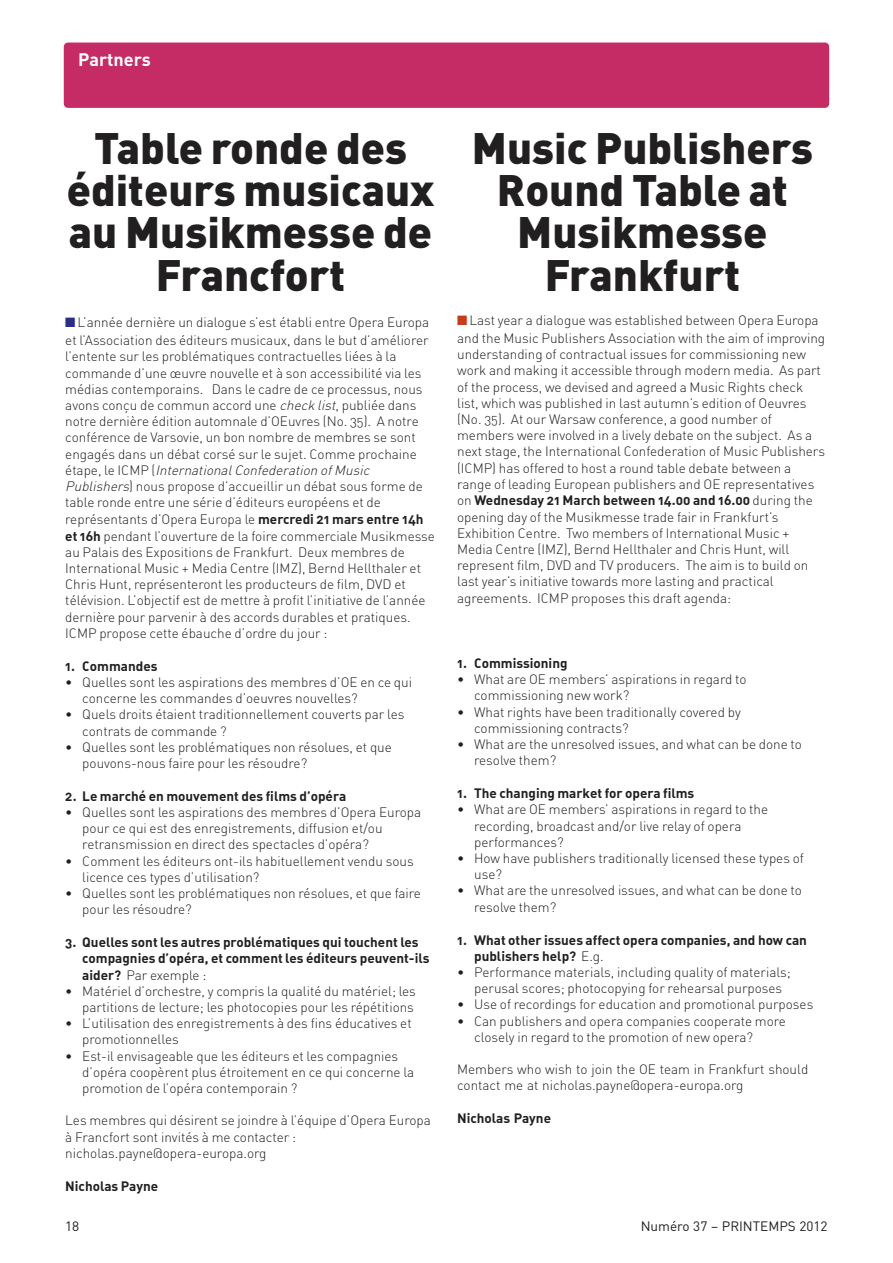
<style>
.page{position:relative;width:893px;height:1263px;background:#fff}
.page>*{position:absolute;margin:0;border:0;box-sizing:border-box;transform-origin:0 0}
.t1{font:900 43.5px/42px "DIN";color:#211f1f;text-align:center}
.t2{font:700 18px "DIN";color:#fff}
.t3{font:13.5px/16.2px "DIN Light Alternate";color:#211f1f}
.t4{font:13.5px/16.2px "DIN Bold Alternate";color:#211f1f}
.t5{font:13.5px "DIN";color:#211f1f}
.s1{color:#2a2e85}
.s2{font-style:italic}
.s3{font-family:"DIN Bold Alternate"}
.s4{color:#c53c1e}
.s5{font-family:"DIN Light Alternate"}
</style>
<div class="page">
<div style="left:64px;top:43px;width:765px;height:65px;background:#c52c65;border-radius:4px"></div>
<h2 class="t2" style="left:78px;top:50px;width:74px">Partners</h2>
<h1 class="t1" style="left:67px;top:128px;width:369px">Table ronde des éditeurs musicaux au Musikmesse de<br>Francfort</h1>
<p class="t3" style="left:65px;top:314px;width:365px;line-height:17.9px"><span class="s1">■</span>L’année dernière un dialogue s’est établi entre Opera Europa et l’Association des éditeurs musicaux, dans le but d’améliorer</p>
<p class="t3" style="left:65px;top:348px;width:371px">l’entente sur les problématiques contractuelles liées à la commande d’une œuvre nouvelle et à son accessibilité via les médias contemporains. Dans le cadre de ce processus, nous avons conçu de commun accord une <span class="s2">checklist</span>, publiée dans notre dernière édition automnale d’OEuvres (No. 35). A notre conférence de Varsovie, un bon nombre de membres se sont engagés dans un débat corsé sur le sujet. Comme prochaine<br>é t a p e , le I C M P ( <span class="s2">International Confederation of Music Publishers</span>) nous propose d’accueillir un débat sous forme de table ronde entre une série d’éditeurs européens et de représentants d’Opera Europa le <span class="s3">mercredi 21 mars entre 14h et 16h</span> pendant l’ouverture de la foire commerciale Musikmesse au Palais des Expositions de Frankfurt. Deux membres de International Music + Media Centre (IMZ), Bernd Hellthaler et Chris Hunt, représenteront les producteurs de film, DVD et télévision. L’objectif est de mettre à profit l’initiative de l’année dernière pour parvenir à des accords durables et pratiques.<br>ICMP propose cette ébauche d’ordre du jour :</p>
<p class="t4" style="left:65px;top:658px;width:94px">1. Commandes</p>
<p class="t3" style="left:82px;top:674px;width:331px;text-indent:-17px">• Quelles sont les aspirations des membres d’OE en ce qui concerne les commandes d’oeuvres nouvelles?</p>
<p class="t3" style="left:82px;top:706px;width:324px;text-indent:-17px">• Quels droits étaient traditionnellement couverts par les contrats de commande ?</p>
<p class="t3" style="left:82px;top:739px;width:311px;text-indent:-17px">• Quelles sont les problématiques non résolues, et que pouvons-nous faire pour les résoudre?</p>
<p class="t4" style="left:65px;top:788px;width:282px">2. Le marché en mouvement des films d’opéra</p>
<p class="t3" style="left:82px;top:804px;width:340px;text-indent:-17px">• Quelles sont les aspirations des membres d’Opera Europa pour ce qui est des enregistrements, diffusion et/ou retransmission en direct des spectacles d’opéra?</p>
<p class="t3" style="left:82px;top:853px;width:333px;text-indent:-17px">• Comment les éditeurs ont-ils habituellement vendu sous licence ces types d’utilisation?</p>
<p class="t3" style="left:82px;top:885px;width:340px;text-indent:-17px">• Quelles sont les problématiques non résolues, et que faire pour les résoudre?</p>
<p class="t4" style="left:82px;top:934px;width:349px;text-indent:-17px">3. Quelles sont les autres problématiques qui touchent les compagnies d’opéra, et comment les éditeurs peuvent-ils</p>
<p class="t3" style="left:82px;top:967px;width:126px"><span class="s3">aider?</span> Par exemple :</p>
<p class="t3" style="left:65px;top:983px;width:352px;text-align:right">• Matériel d’orchestre, y compris la qualité du matériel; les partitions de lecture; les photocopies pour les répétitions</p>
<p class="t3" style="left:82px;top:1015px;width:331px;text-indent:-17px">• L’utilisation des enregistrements à des fins éducatives et promotionnelles</p>
<p class="t3" style="left:82px;top:1048px;width:334px;text-indent:-17px">• Est-il envisageable que les éditeurs et les compagnies d’opéra coopèrent plus étroitement en ce qui concerne la promotion de l’opéra contemporain ?</p>
<p class="t3" style="left:65px;top:1113px;width:367px">Les membres qui désirent se joindre à l’équipe d’Opera Europa à Francfort sont invités à me contacter : nicholas.payne@opera-europa.org</p>
<p class="t4" style="left:65px;top:1178px;width:95px">Nicholas Payne</p>
<h1 class="t1" style="left:472px;top:128px;width:342px">Music Publishers<br>Round Table at<br>Musikmesse<br>Frankfurt</h1>
<p class="t3" style="left:457px;top:311px;width:370px;line-height:17.9px"><span class="s4">■</span>Last year a dialogue was established between Opera Europa and the Music Publishers Association with the aim of improving</p>
<p class="t3" style="left:457px;top:346px;width:369px">understanding of contractual issues for commissioning new work and making it accessible through modern media. As part of the process, we devised and agreed a Music Rights check list, which was published in last autumn’s edition of Oeuvres (No. 35). At our Warsaw conference, a good number of members were involved in a lively debate on the subject. As a next stage, the International Confederation of Music Publishers (ICMP) has offered to host a round table debate between a range of leading European publishers and OE representatives</p>
<p class="t4" style="left:457px;top:493px;width:357px"><span class="s5">on</span> Wednesday 21 March between 14.00 and 16.00 <span class="s5">during the</span></p>
<p class="t3" style="left:457px;top:509px;width:353px">opening day of the Musikmesse trade fair in Frankfurt’s Exhibition Centre. Two members of International Music + Media Centre (IMZ), Bernd Hellthaler and Chris Hunt, will represent film, DVD and TV producers. The aim is to build on last year’s initiative towards more lasting and practical agreements. ICMP proposes this draft agenda:</p>
<p class="t4" style="left:457px;top:655px;width:112px">1. Commissioning</p>
<p class="t3" style="left:474px;top:671px;width:274px;text-indent:-17px">• What are OE members’ aspirations in regard to commissioning new work?</p>
<p class="t3" style="left:474px;top:704px;width:268px;text-indent:-17px">• What rights have been traditionally covered by commissioning contracts?</p>
<p class="t3" style="left:474px;top:736px;width:329px;text-indent:-17px">• What are the unresolved issues, and what can be done to resolve them?</p>
<p class="t4" style="left:457px;top:785px;width:239px">1. The changing market for opera films</p>
<p class="t3" style="left:474px;top:802px;width:296px;text-indent:-17px">• What are OE members’ aspirations in regard to the recording, broadcast and/or live relay of opera performances?</p>
<p class="t3" style="left:474px;top:850px;width:331px;text-indent:-17px">• How have publishers traditionally licensed these types of use?</p>
<p class="t3" style="left:474px;top:883px;width:329px;text-indent:-17px">• What are the unresolved issues, and what can be done to resolve them?</p>
<p class="t4" style="left:474px;top:932px;width:334px;text-indent:-17px">1. What other issues affect opera companies, and how can publishers help? <span class="s5">E.g.</span></p>
<p class="t3" style="left:474px;top:964px;width:318px;text-indent:-17px">• Performance materials, including quality of materials; perusal scores; photocopying for rehearsal purposes</p>
<p class="t3" style="left:457px;top:996px;width:358px">• Use of recordings for education and promotional purposes</p>
<p class="t3" style="left:474px;top:1013px;width:313px;text-indent:-17px">• Can publishers and opera companies cooperate more closely in regard to the promotion of new opera?</p>
<p class="t3" style="left:457px;top:1061px;width:353px">Members who wish to join the OE team in Frankfurt should contact me at nicholas.payne@opera-europa.org</p>
<p class="t4" style="left:457px;top:1110px;width:95px">Nicholas Payne</p>
<p class="t5" style="left:65px;top:1218px;width:16px">18</p>
<p class="t5" style="left:641px;top:1218px;width:188px">Numéro 37 – PRINTEMPS 2012</p>
</div>
